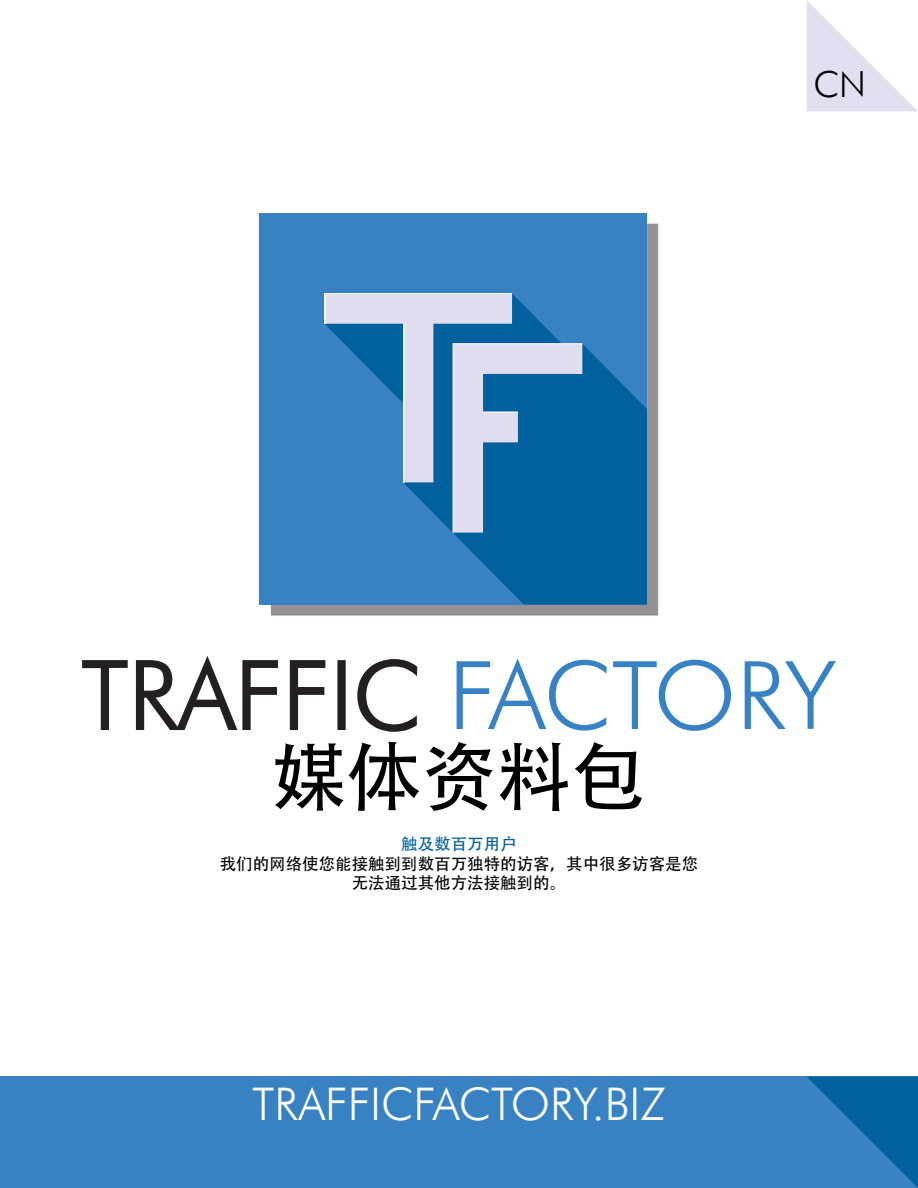
<style>
.page{position:relative;width:918px;height:1188px;background:#fff}
.page>*{position:absolute;margin:0;border:0;box-sizing:border-box;transform-origin:0 0}
.t1{font:75px "Adobe Heiti Std";color:#000}
.t2{font:300 45px "Futura BT";color:#fff}
.t3{font:300 36px "Futura BT";color:#000}
.t4{font:16.5px/19.8px "Adobe Heiti Std";color:#000;text-align:center}
.t5{font:16.5px "Adobe Heiti Std";color:#00619e}
</style>
<div class="page">
<div style="left:0;top:1077px;width:918px;height:111px;background:#3882c4"></div>
<svg style="left:807px;top:1077px;width:111px;height:111px"></svg>
<svg style="left:807px;top:1px;width:110px;height:110px"></svg>
<svg style="left:271px;top:224px;width:387px;height:392px;background:#979395"></svg>
<div style="left:260px;top:213px;width:387px;height:392px;background:#3882c4"></div>
<svg style="left:453px;top:343px;width:194px;height:262px;fill:#00619e"></svg>
<svg style="left:325px;top:293px;width:257px;height:240px"></svg>
<hr style="left:483px;top:412px;width:35px;height:1px;background:#f2f2fa">
<svg style="left:82px;top:660px;width:46px;height:70px"></svg>
<svg style="left:136px;top:656px;width:142px;height:74px"></svg>
<svg style="left:290px;top:660px;width:35px;height:70px"></svg>
<svg style="left:337px;top:660px;width:9px;height:70px"></svg>
<svg style="left:357px;top:659px;width:60px;height:73px"></svg>
<svg style="left:457px;top:659px;width:150px;height:72px"></svg>
<svg style="left:613px;top:660px;width:118px;height:71px"></svg>
<svg style="left:745px;top:661px;width:91px;height:68px"></svg>
<h3 class="t3" style="left:813px;top:62px;width:54px">CN</h3>
<h1 class="t1" style="left:272px;top:733px;width:376px">媒体资料包</h1>
<p class="t5" style="left:401px;top:834px;width:117px">触及数百万用户</p>
<p class="t4" style="left:220px;top:854px;width:480px">我们的网络使您能接触到到数百万独特的访客，其中很多访客是您无法通过其他方法接触到的。</p>
<h2 class="t2" style="left:252px;top:1077px;width:415px">TRAFFICFACTORY.BIZ</h2>
</div>
